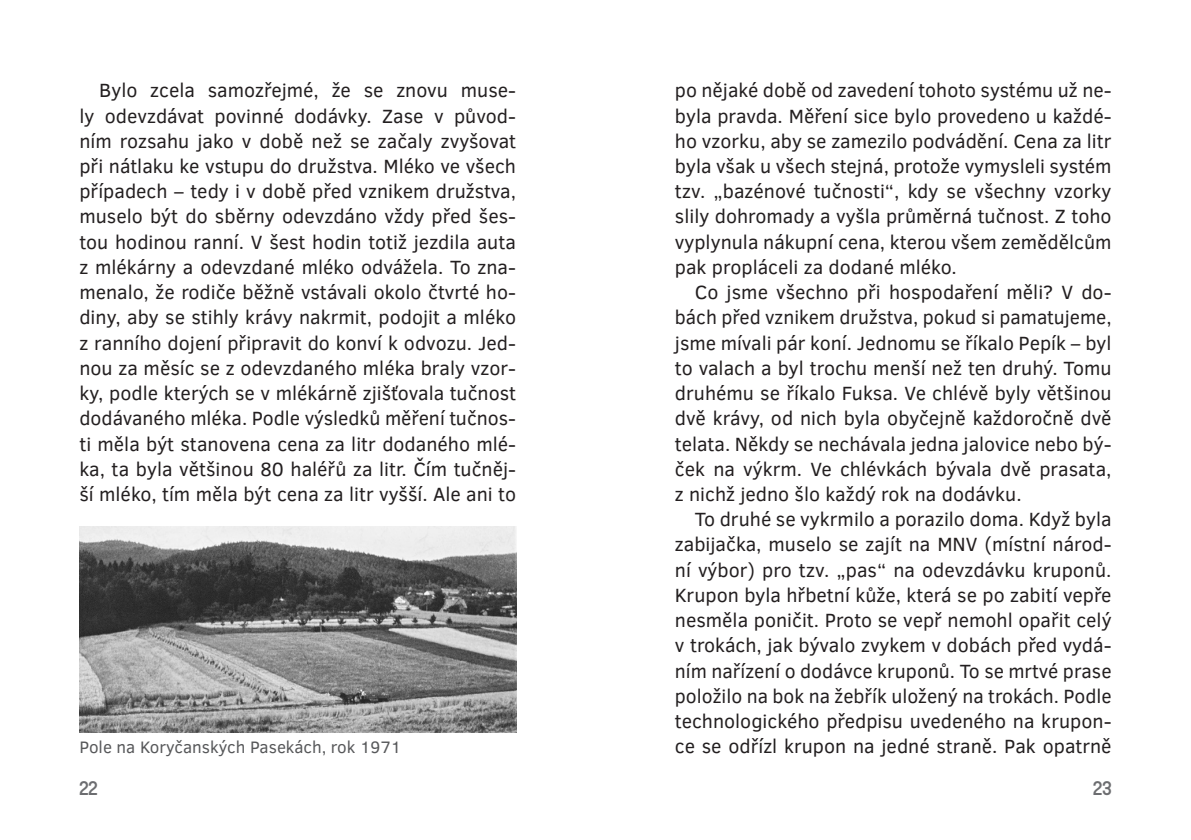
<style>
.page{position:relative;width:1191px;height:840px;background:#fff}
.page>*{position:absolute;margin:0;border:0;box-sizing:border-box;transform-origin:0 0}
.Text-deleni-Lepsi-me{font:19.6px/25.2px "Clear Sans";color:#231f20;text-align:justify}
.t1{font:600 19.6px "Ladislav";color:#6c6d70}
.Popiska_fota{font:17px "Clear Sans";color:#57585a}
</style>
<div class="page">
<img style="left:79px;top:526px;width:437px;height:205px">
<p class="Text-deleni-Lepsi-me" style="left:79px;top:78px;width:438px;text-indent:20px">Bylo zcela samozřejmé, že se znovu muse&shy;ly odevzdávat povinné dodávky. Zase v původ&shy;ním rozsahu jako v době než se začaly zvyšovat při nátlaku ke vstupu do družstva. Mléko ve všech případech – tedy i v době před vznikem družstva, muselo být do sběrny odevzdáno vždy před šes&shy;tou hodinou ranní. V šest hodin totiž jezdila auta z mlékárny a odevzdané mléko odvážela. To zna&shy;menalo, že rodiče běžně vstávali okolo čtvrté ho&shy;diny, aby se stihly krávy nakrmit, podojit a mléko z ranního dojení připravit do konví k odvozu. Jed&shy;nou za měsíc se z odevzdaného mléka braly vzor&shy;ky, podle kterých se v mlékárně zjišťovala tučnost dodávaného mléka. Podle výsledků měření tučnos&shy;ti měla být stanovena cena za litr dodaného mlé&shy;ka, ta byla většinou 80 haléřů za litr. Čím tučněj&shy;ší mléko, tím měla být cena za litr vyšší. Ale ani to</p>
<p class="Text-deleni-Lepsi-me" style="left:675px;top:78px;width:438px">po nějaké době od zavedení tohoto systému už ne&shy;byla pravda. Měření sice bylo provedeno u každé&shy;ho vzorku, aby se zamezilo podvádění. Cena za litr byla však u všech stejná, protože vymysleli systém tzv. „bazénové tučnosti“, kdy se všechny vzorky slily dohromady a vyšla průměrná tučnost. Z toho vyplynula nákupní cena, kterou všem zemědělcům pak propláceli za dodané mléko.</p>
<p class="Text-deleni-Lepsi-me" style="left:675px;top:279px;width:438px;text-indent:20px">Co jsme všechno při hospodaření měli? V do&shy;bách před vznikem družstva, pokud si pamatujeme, jsme mívali pár koní. Jednomu se říkalo Pepík – byl to valach a byl trochu menší než ten druhý. Tomu druhému se říkalo Fuksa. Ve chlévě byly většinou dvě krávy, od nich byla obyčejně každoročně dvě telata. Někdy se nechávala jedna jalovice nebo bý&shy;ček na výkrm. Ve chlévkách bývala dvě prasata, z nichž jedno šlo každý rok na dodávku.</p>
<p class="Text-deleni-Lepsi-me" style="left:675px;top:506px;width:438px;text-indent:20px">To druhé se vykrmilo a porazilo doma. Když byla zabijačka, muselo se zajít na MNV (místní národ&shy;ní výbor) pro tzv. „pas“ na odevzdávku kruponů.<br>Krupon byla hřbetní kůže, která se po zabití vepře nesměla poničit. Proto se vepř nemohl opařit celý v trokách, jak bývalo zvykem v dobách před vydá&shy;ním nařízení o dodávce kruponů. To se mrtvé prase položilo na bok na žebřík uložený na trokách. Podle technologického předpisu uvedeného na krupon-</p>
<p class="Popiska_fota" style="left:79px;top:735px;width:323px">Pole na Koryčanských Pasekách, rok 1971</p>
<p class="Text-deleni-Lepsi-me" style="left:675px;top:733px;width:438px">ce se odřízl krupon na jedné straně. Pak opatrně</p>
<p class="t1" style="left:79px;top:775px;width:20px">22</p>
<p class="t1" style="left:1093px;top:775px;width:20px">23</p>
</div>
